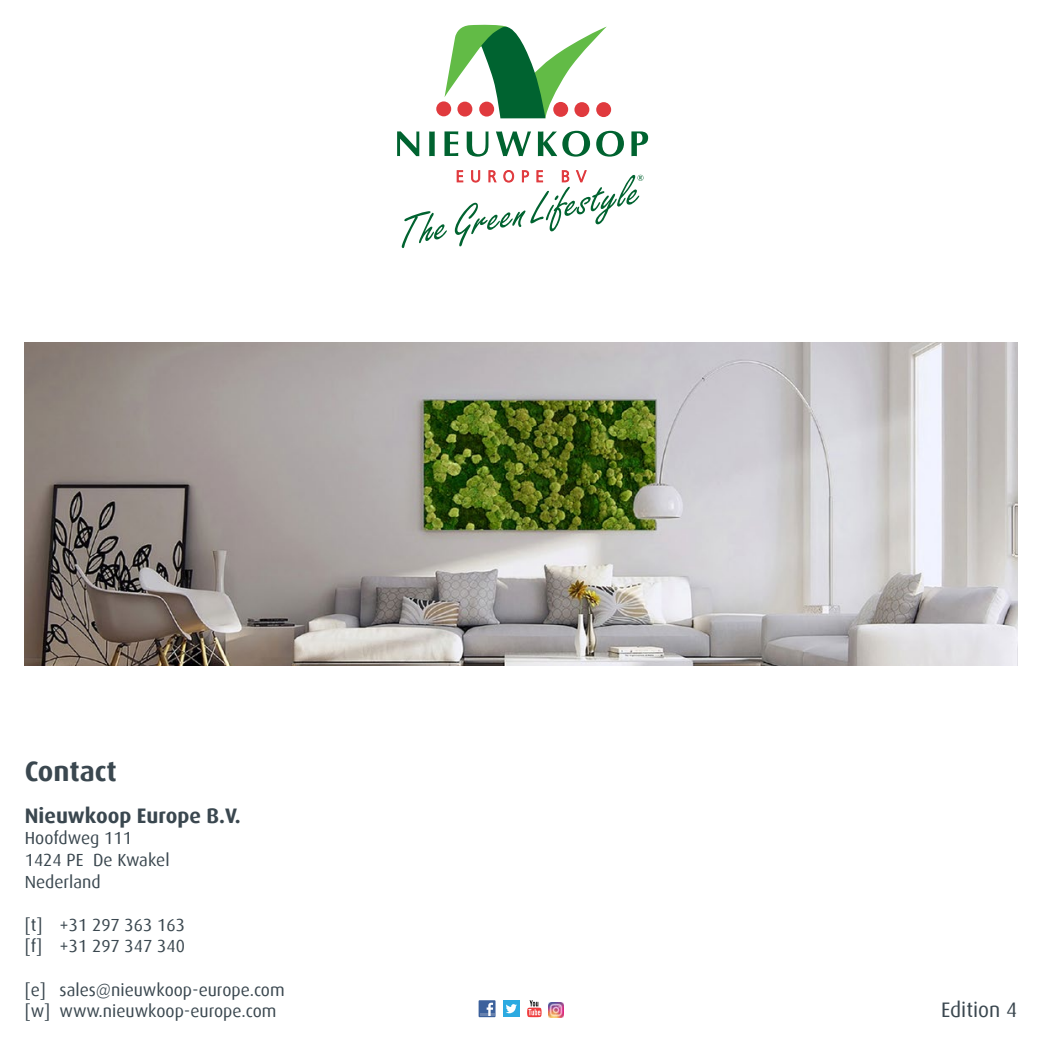
<style>
.page{position:relative;width:1042px;height:1042px;background:#fff}
.page>*{position:absolute;margin:0;border:0;box-sizing:border-box;transform-origin:0 0}
.t1{font:700 28px "Dax";color:#3a474f}
.t2{font:700 21px "Dax";color:#3a474f}
.t3{font:21px "Dax";color:#3a474f}
.t4{font:17.5px/21.5px "Dax";color:#3a474f}
</style>
<div class="page">
<svg style="left:444px;top:25px;width:163px;height:93px"></svg>
<div style="left:436px;top:101px;width:15px;height:15px;background:#e03a3e;border-radius:50%"></div>
<div style="left:457px;top:102px;width:15px;height:15px;background:#e03a3e;border-radius:50%"></div>
<div style="left:479px;top:102px;width:15px;height:15px;background:#e03a3e;border-radius:50%"></div>
<div style="left:553px;top:102px;width:15px;height:15px;background:#e03a3e;border-radius:50%"></div>
<div style="left:574px;top:102px;width:15px;height:15px;background:#e03a3e;border-radius:50%"></div>
<div style="left:596px;top:102px;width:15px;height:15px;background:#e03a3e;border-radius:50%"></div>
<svg style="left:397px;top:131px;width:22px;height:25px"></svg>
<svg style="left:429px;top:131px;width:6px;height:25px"></svg>
<svg style="left:444px;top:131px;width:14px;height:25px"></svg>
<svg style="left:467px;top:131px;width:21px;height:26px"></svg>
<svg style="left:496px;top:131px;width:35px;height:25px"></svg>
<svg style="left:538px;top:131px;width:52px;height:26px"></svg>
<svg style="left:596px;top:131px;width:28px;height:26px"></svg>
<svg style="left:631px;top:131px;width:17px;height:25px"></svg>
<svg style="left:402px;top:211px;width:45px;height:37px"></svg>
<svg style="left:454px;top:170px;width:189px;height:76px"></svg>
<img style="left:25px;top:342px;width:992px;height:323px">
<div style="left:478px;top:1000px;width:17px;height:17px;background:#3c619c"></div>
<hr style="left:480px;top:1013px;width:14px;height:3px;background:#6882af">
<svg style="left:487px;top:1002px;width:6px;height:14px"></svg>
<div style="left:503px;top:1000px;width:17px;height:17px;background:#2caae1"></div>
<svg style="left:506px;top:1004px;width:11px;height:9px"></svg>
<svg style="left:527px;top:1000px;width:14px;height:17px"></svg>
<img style="left:549px;top:1002px;width:14px;height:15px">
<h1 class="t1" style="left:25px;top:756px;width:93px">Contact</h1>
<p class="t2" style="left:25px;top:803px;width:217px">Nieuwkoop Europe B.V.</p>
<p class="t4" style="left:25px;top:828px;width:146px">Hoofdweg 111<br>1424 PE De Kwakel<br>Nederland</p>
<p class="t4" style="left:25px;top:914px;width:162px">[t] +31 297 363 163 [f] +31 297 347 340</p>
<p class="t4" style="left:25px;top:979px;width:261px">[e] sales@nieuwkoop-europe.com [w] www.nieuwkoop-europe.com</p>
<p class="t3" style="left:941px;top:998px;width:78px">Edition 4</p>
</div>
